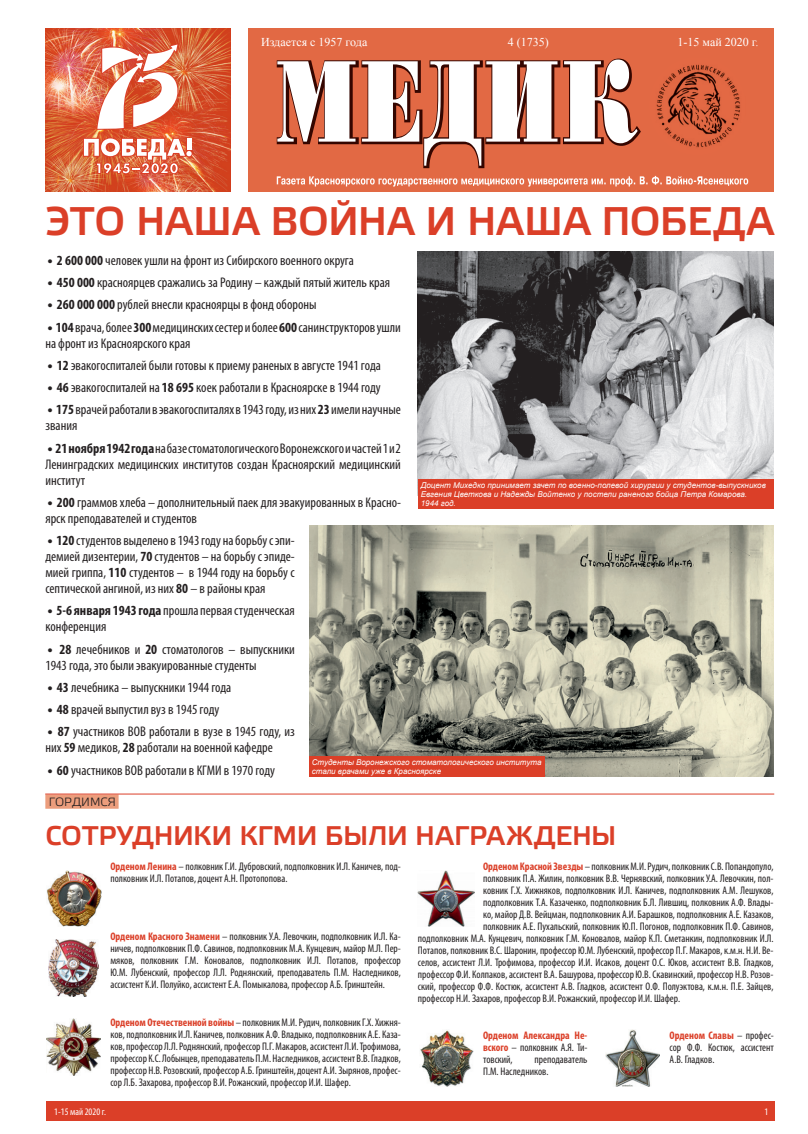
<style>
.page{position:relative;width:808px;height:1134px;background:#fff}
.page>*{position:absolute;margin:0;border:0;box-sizing:border-box;transform-origin:0 0}
.t1{font:40px "Etelka Medium Pro";letter-spacing:.005em;color:#db3f28}
.t2{font:27px "Etelka Medium Pro";letter-spacing:.005em;color:#db3f28}
.t3{font:condensed 14px/16px "Myriad Pro";color:#231f20}
.t4{font:12px "Times New Roman";color:#fff}
.t5{font:12px "Elektra Light Pro";color:#231f20}
.t6{font:condensed 11px/12px "Myriad Pro";color:#231f20;text-align:justify}
.t7{font:700 condensed 11px/12px "Myriad Pro";color:#db3f28;text-align:justify}
.t8{font:condensed 10px "Myriad Pro";color:#fff}
.t9{font:italic 8px/9px "Arial";color:#fff}
.s1{font-family:"Corporate S";font-weight:300;font-stretch:normal}
.s2{font-weight:700}
.s3{font-weight:700;color:#db3f28}
.s4{font-weight:400;color:#231f20}
</style>
<div class="page">
<img style="left:46px;top:870px;width:55px;height:57px">
<img style="left:49px;top:939px;width:50px;height:57px">
<img style="left:46px;top:1018px;width:55px;height:57px">
<img style="left:418px;top:871px;width:57px;height:55px">
<img style="left:46px;top:28px;width:184px;height:164px">
<svg style="left:82px;top:42px;width:112px;height:134px"></svg>
<img style="left:418px;top:252px;width:355px;height:227px">
<div style="left:418px;top:479px;width:355px;height:29px;background:#db3f28"></div>
<div style="left:45px;top:794px;width:74px;height:15px;background:#ec9d7c"></div>
<hr style="left:45px;top:793px;width:729px;height:1px;background:#db3f28">
<img style="left:420px;top:1030px;width:53px;height:56px">
<img style="left:606px;top:1030px;width:54px;height:56px">
<img style="left:309px;top:525px;width:465px;height:251px">
<div style="left:309px;top:756px;width:235px;height:20px;background:#db3f28"></div>
<div style="left:46px;top:1101px;width:728px;height:20px;background:#db3f28"></div>
<div style="left:248px;top:28px;width:525px;height:164px;background:#e26944"></div>
<svg style="left:277px;top:176px;width:471px;height:11px"></svg>
<img style="left:657px;top:67px;width:30px;height:34px">
<svg style="left:277px;top:60px;width:361px;height:106px"></svg>
<p class="t4" style="left:261px;top:34px;width:108px">Издается с 1957 года</p>
<p class="t4" style="left:508px;top:34px;width:42px">4 (1735)</p>
<p class="t4" style="left:677px;top:34px;width:82px">1-15 май 2020 г.</p>
<h1 class="t1" style="left:46px;top:199px;width:730px">ЭТО НАША ВОЙНА И НАША ПОБЕДА</h1>
<p class="t3" style="left:45px;top:252px;width:310px"><span class="s1">•</span> <span class="s2">2 600 000</span> человек ушли на фронт из Сибирского военного округа</p>
<p class="t3" style="left:45px;top:274px;width:346px"><span class="s1">•</span> <span class="s2">450 000</span> красноярцев сражались за Родину – каждый пятый житель края</p>
<p class="t3" style="left:45px;top:296px;width:273px"><span class="s1">•</span> <span class="s2">260 000 000</span> рублей внесли красноярцы в фонд обороны</p>
<p class="t3" style="left:45px;top:319px;width:357px"><span class="s1">•</span><span class="s2">104</span> врача, более <span class="s2">300</span> медицинских сестер и более <span class="s2">600</span> санинструкторов ушли на фронт из Красноярского края</p>
<p class="t3" style="left:45px;top:357px;width:337px"><span class="s1">•</span> <span class="s2">12</span> эвакогоспиталей были готовы к приему раненых в августе 1941 года</p>
<p class="t3" style="left:45px;top:379px;width:337px"><span class="s1">•</span> <span class="s2">46</span> эвакогоспиталей на <span class="s2">18 695</span> коек работали в Красноярске в 1944 году</p>
<p class="t3" style="left:45px;top:401px;width:357px"><span class="s1">•</span><span class="s2">175</span> врачей работали в эвакогоспиталях в 1943 году, из них <span class="s2">23</span> имели научные звания</p>
<p class="t3" style="left:45px;top:440px;width:357px;text-align:justify"><span class="s1">•</span><span class="s2">21 ноября 1942 года</span> на базе стоматологического Воронежского и частей 1 и 2<br>Ленинградских медицинских институтов создан Красноярский медицинский институт</p>
<p class="t3" style="left:45px;top:494px;width:357px"><span class="s1">•</span> <span class="s2">200</span> граммов хлеба – дополнительный паек для эвакуированных в Красно&shy;ярск преподавателей и студентов</p>
<p class="t3" style="left:45px;top:532px;width:251px;text-align:justify"><span class="s1">•</span><span class="s2">120</span> студентов выделено в 1943 году на борьбу с эпи&shy;демией дизентерии, <span class="s2">70</span> студентов – на борьбу с эпиде&shy;мией гриппа, <span class="s2">110</span> студентов – в 1944 году на борьбу с септической ангиной, из них <span class="s2">80</span> – в районы края</p>
<p class="t3" style="left:45px;top:602px;width:251px"><span class="s1">•</span><span class="s2">5-6 января 1943 года</span> прошла первая студенческая конференция</p>
<p class="t3" style="left:45px;top:641px;width:251px"><span class="s1">•</span> <span class="s2">28</span> лечебников и <span class="s2">20</span> стоматологов – выпускники<br>1943 года, это были эвакуированные студенты</p>
<p class="t3" style="left:45px;top:679px;width:188px"><span class="s1">•</span> <span class="s2">43</span> лечебника – выпускники 1944 года</p>
<p class="t3" style="left:45px;top:701px;width:175px"><span class="s1">•</span> <span class="s2">48</span> врачей выпустил вуз в 1945 году</p>
<p class="t3" style="left:45px;top:723px;width:251px"><span class="s1">•</span> <span class="s2">87</span> участников ВОВ работали в вузе в 1945 году, из них <span class="s2">59</span> медиков, <span class="s2">28</span> работали на военной кафедре</p>
<p class="t3" style="left:45px;top:762px;width:231px"><span class="s1">•</span> <span class="s2">60</span> участников ВОВ работали в КГМИ в 1970 году</p>
<p class="t9" style="left:421px;top:480px;width:347px">Доцент Михедко принимает зачет по военно-полевой хирургии у студентов-выпускников<br>Евгения Цветкова и Надежды Войтенко у постели раненого бойца Петра Комарова.<br>1944 год.</p>
<p class="t9" style="left:312px;top:757px;width:231px">Студенты Воронежского стоматологического института стали врачами уже в Красноярске</p>
<p class="t5" style="left:49px;top:795px;width:68px">ГОРДИМСЯ</p>
<h2 class="t2" style="left:46px;top:821px;width:572px">СОТРУДНИКИ КГМИ БЫЛИ НАГРАЖДЕНЫ</h2>
<p class="t6" style="left:110px;top:860px;width:292px"><span class="s3">Орденом Ленина</span> – полковник Г.И. Дубровский, подполковник И.Л. Каничев, под&shy;полковник И.Л. Потапов, доцент А.Н. Протопопова.</p>
<p class="t6" style="left:110px;top:930px;width:292px"><span class="s3">Орденом Красного Знамени</span> – полковник У.А. Левочкин, подполковник И.Л. Ка&shy;ничев, подполковник П.Ф. Савинов, подполковник М.А. Кунцевич, майор М.Л. Пер&shy;мяков, полковник Г.М. Коновалов, подполковник И.Л. Потапов, профессор Ю.М. Лубенский, профессор Л.Л. Роднянский, преподаватель П.М. Наследников, ассистент К.И. Полуйко, ассистент Е.А. Помыкалова, профессор А.Б. Гринштейн.</p>
<p class="t6" style="left:110px;top:1016px;width:292px"><span class="s3">Орденом Отечественной войны</span> – полковник М.И. Рудич, полковник Г.Х. Хижня&shy;ков, подполковник И.Л. Каничев, полковник А.Ф. Владыко, подполковник А.Е. Каза&shy;ков, профессор Л.Л. Роднянский, профессор П.Г. Макаров, ассистент Л.И. Трофимова, профессор К.С. Лобынцев, преподаватель П.М. Наследников, ассистент В.В. Гладков, профессор Н.В. Розовский, профессор А.Б. Гринштейн, доцент А.И. Зырянов, профес&shy;сор Л.Б. Захарова, профессор В.И. Рожанский, профессор И.И. Шафер.</p>
<p class="t6" style="left:483px;top:860px;width:292px"><span class="s3">Орденом Красной Звезды</span>– полковник М.И. Рудич, полковник С.В. Попандопуло,</p>
<p class="t6" style="left:483px;top:872px;width:292px">полковник П.А. Жилин, полковник В.В. Чернявский, полковник У.А. Левочкин, пол-</p>
<p class="t6" style="left:483px;top:884px;width:292px">ковник Г.Х. Хижняков, подполковник И.Л. Каничев, подполковник А.М. Лешуков,</p>
<p class="t6" style="left:483px;top:896px;width:292px">подполковник Т.А. Казаченко, подполковник Б.Л. Лившиц, полковник А.Ф. Влады-</p>
<p class="t6" style="left:483px;top:908px;width:292px">ко, майор Д.В. Вейцман, подполковник А.И. Барашков, подполковник А.Е. Казаков,</p>
<p class="t6" style="left:483px;top:920px;width:292px">полковник А.Е. Пухальский, полковник Ю.П. Погонов, подполковник П.Ф. Савинов,</p>
<p class="t6" style="left:418px;top:932px;width:357px">подполковник М.А. Кунцевич, полковник Г.М. Коновалов, майор К.П. Сметанкин, подполковник И.Л.</p>
<p class="t6" style="left:418px;top:944px;width:357px">Потапов, полковник В.С. Шаронин, профессор Ю.М. Лубенский, профессор П.Г. Макаров, к.м.н. Н.И. Ве-</p>
<p class="t6" style="left:418px;top:956px;width:357px">селов, ассистент Л.И. Трофимова, профессор И.И. Исаков, доцент О.С. Юков, ассистент В.В. Гладков,</p>
<p class="t6" style="left:418px;top:968px;width:357px">профессор Ф.И. Колпаков, ассистент В.А. Башурова, профессор Ю.В. Скавинский, профессор Н.В. Розов-</p>
<p class="t6" style="left:418px;top:980px;width:357px">ский, профессор Ф.Ф. Костюк, ассистент А.В. Гладков, ассистент О.Ф. Полуэктова, к.м.н. П.Е. Зайцев,</p>
<p class="t6" style="left:418px;top:992px;width:264px">профессор Н.И. Захаров, профессор В.И. Рожанский, профессор И.И. Шафер.</p>
<p class="t7" style="left:483px;top:1029px;width:106px">Орденом Александра Не&shy;вского <span class="s4">– полковник А.Я. Ти&shy;товский,</span></p>
<p class="t6" style="left:483px;top:1053px;width:106px;text-indent:51px">преподаватель<br>П.М. Наследников.</p>
<p class="t6" style="left:670px;top:1029px;width:106px"><span class="s3">Орденом Славы</span> – профес&shy;сор Ф.Ф. Костюк, ассистент А.В. Гладков.</p>
<p class="t8" style="left:54px;top:1105px;width:53px">1-15 май 2020 г.</p>
<p class="t8" style="left:764px;top:1105px;width:5px">1</p>
</div>
